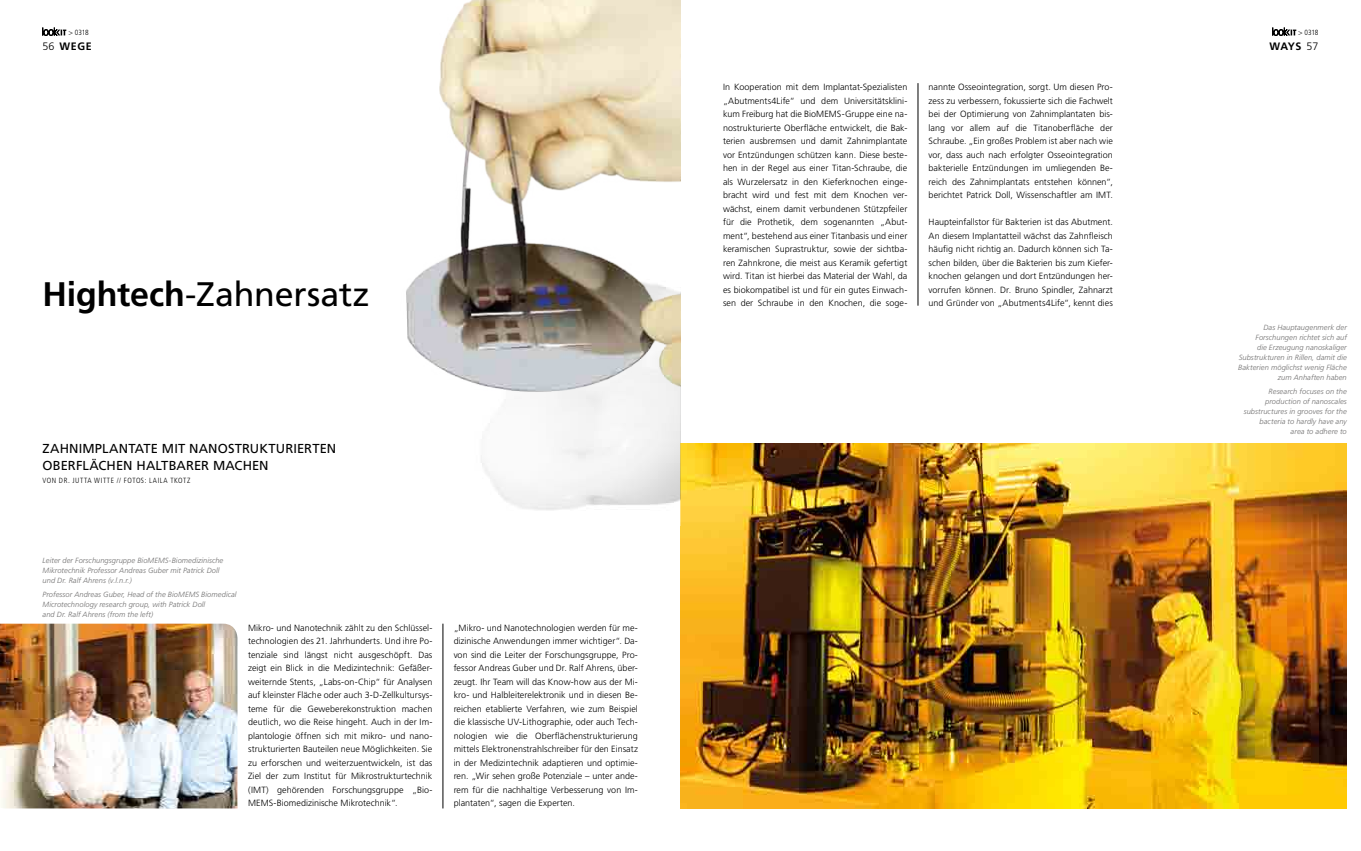
<style>
.page{position:relative;width:1361px;height:851px;background:#fff}
.page>*{position:absolute;margin:0;border:0;box-sizing:border-box;transform-origin:0 0}
.t1{font:34px "Frutiger";color:#000}
.t2{font:13px/17px "Frutiger";letter-spacing:.005em;color:#000}
.t3{font:700 10.8px "Frutiger";letter-spacing:.035em;color:#000}
.t4{font:300 9px/13.5px "Frutiger";letter-spacing:.005em;color:#000;text-align:justify}
.t5{font:italic 300 7.5px/10px "Frutiger";letter-spacing:.01em;color:#706f6f;text-align:right}
.t6{font:300 condensed 7.5px "Frutiger";letter-spacing:.07em;color:#000}
.s1{font-weight:300}
.s2{font-weight:700}
</style>
<div class="page">
<svg style="left:1272px;top:28px;width:24px;height:8px"></svg>
<hr style="left:918px;top:83px;width:1px;height:222px;background:#000">
<img style="left:481px;top:397px;width:200px;height:113px">
<img style="left:680px;top:443px;width:666px;height:365px">
<img style="left:680px;top:0;width:1px;height:397px">
<svg style="left:42px;top:28px;width:24px;height:8px"></svg>
<hr style="left:443px;top:623px;width:1px;height:185px;background:#000">
<img style="left:406px;top:0;width:274px;height:397px">
<img style="left:0;top:623px;width:237px;height:185px">
<p class="t6" style="left:68px;top:29px;width:22px">&gt; 0318</p>
<p class="t3" style="left:43px;top:40px;width:51px"><span class="s1">56</span> WEgE</p>
<h1 class="t1" style="left:43px;top:274px;width:328px"><span class="s2">hightech</span>-ZAHNERSATZ</h1>
<h2 class="t2" style="left:43px;top:439px;width:295px">ZAHNIMPLANTATE MIT NANOSTRUKTURIERTEN<br>OBERFLÄCHEN HALTBARER MACHEN</h2>
<p class="t6" style="left:43px;top:475px;width:149px">VON DR. JUTTA WITTE // FOTOS: LAILA TKOTZ</p>
<p class="t5" style="left:43px;top:555px;width:182px;text-align:left">Leiter der Forschungsgruppe BioMEMS-Biomedizinische<br>Mikrotechnik Professor Andreas Guber mit Patrick Doll und Dr. Ralf Ahrens (v.l.n.r.)</p>
<p class="t5" style="left:43px;top:589px;width:195px;text-align:left">Professor Andreas Guber, Head of the BioMEMS Biomedical<br>Microtechnology research group, with Patrick Doll<br>and Dr. Ralf Ahrens (from the left)</p>
<p class="t4" style="left:248px;top:620px;width:186px">Mikro- und Nanotechnik zählt zu den Schlüssel&shy;technologien des 21. Jahrhunderts. Und ihre Po&shy;tenziale sind längst nicht ausgeschöpft. Das zeigt ein Blick in die Medizintechnik: Gefäßer&shy;weiternde Stents, „Labs-on-Chip“ für Analysen auf kleinster Fläche oder auch 3-D-Zellkultursys&shy;teme für die Geweberekonstruktion machen deutlich, wo die Reise hingeht. Auch in der Im&shy;plantologie öffnen sich mit mikro- und nano&shy;strukturierten Bauteilen neue Möglichkeiten. Sie zu erforschen und weiterzuentwickeln, ist das Ziel der zum Institut für Mikrostrukturtechnik (IMT) gehörenden Forschungsgruppe „Bio-MEMS-Biomedizinische Mikrotechnik“.</p>
<p class="t4" style="left:454px;top:620px;width:186px">„Mikro- und Nanotechnologien werden für me&shy;dizinische Anwendungen immer wichtiger“. Da&shy;von sind die Leiter der Forschungsgruppe, Pro&shy;fessor Andreas Guber und Dr. Ralf Ahrens, über&shy;zeugt. Ihr Team will das Know-how aus der Mi&shy;kro- und Halbleiterelektronik und in diesen Be&shy;reichen etablierte Verfahren, wie zum Beispiel die klassische UV-Lithographie, oder auch Tech&shy;nologien wie die Oberflächenstrukturierung mittels Elektronenstrahlschreiber für den Einsatz in der Medizintechnik adaptieren und optimie&shy;ren. „Wir sehen große Potenziale – unter ande&shy;rem für die nachhaltige Verbesserung von Im&shy;plantaten“, sagen die Experten.</p>
<p class="t4" style="left:723px;top:80px;width:186px">In Kooperation mit dem Implantat-Spezialisten „Abutments4Life“ und dem Universitätsklini&shy;kum Freiburg hat die BioMEMS-Gruppe eine na&shy;nostrukturierte Oberfläche entwickelt, die Bak&shy;terien ausbremsen und damit Zahnimplantate vor Entzündungen schützen kann. Diese beste&shy;hen in der Regel aus einer Titan-Schraube, die als Wurzelersatz in den Kieferknochen einge&shy;bracht wird und fest mit dem Knochen ver&shy;wächst, einem damit verbundenen Stützpfeiler für die Prothetik, dem sogenannten „Abut&shy;ment“, bestehend aus einer Titanbasis und einer keramischen Suprastruktur, sowie der sichtba&shy;ren Zahnkrone, die meist aus Keramik gefertigt wird. Titan ist hierbei das Material der Wahl, da es biokompatibel ist und für ein gutes Einwach&shy;sen der Schraube in den Knochen, die soge-</p>
<p class="t4" style="left:928px;top:80px;width:186px">nannte Osseointegration, sorgt. Um diesen Pro&shy;zess zu verbessern, fokussierte sich die Fachwelt bei der Optimierung von Zahnimplantaten bis&shy;lang vor allem auf die Titanoberfläche der Schraube. „Ein großes Problem ist aber nach wie vor, dass auch nach erfolgter Osseointegration bakterielle Entzündungen im umliegenden Be&shy;reich des Zahnimplantats entstehen können“, berichtet Patrick Doll, Wissenschaftler am IMT.</p>
<p class="t4" style="left:928px;top:215px;width:186px">Haupteinfallstor für Bakterien ist das Abutment.<br>An diesem Implantatteil wächst das Zahnfleisch häufig nicht richtig an. Dadurch können sich Ta&shy;schen bilden, über die Bakterien bis zum Kiefer&shy;knochen gelangen und dort Entzündungen her&shy;vorrufen können. Dr. Bruno Spindler, Zahnarzt und Gründer von „Abutments4Life“, kennt dies</p>
<p class="t6" style="left:1298px;top:29px;width:22px">&gt; 0318</p>
<p class="t3" style="left:1269px;top:40px;width:50px">WayS <span class="s1">57</span></p>
<p class="t5" style="left:1238px;top:322px;width:110px">Das Hauptaugenmerk der<br>Forschungen richtet sich auf<br>die Erzeugung nanoskaliger<br>Substrukturen in Rillen, damit die<br>Bakterien möglichst wenig Fläche zum Anhaften haben</p>
<p class="t5" style="left:1244px;top:387px;width:104px">Research focuses on the production of nanoscales substructures in grooves for the bacteria to hardly have any area to adhere to</p>
</div>
